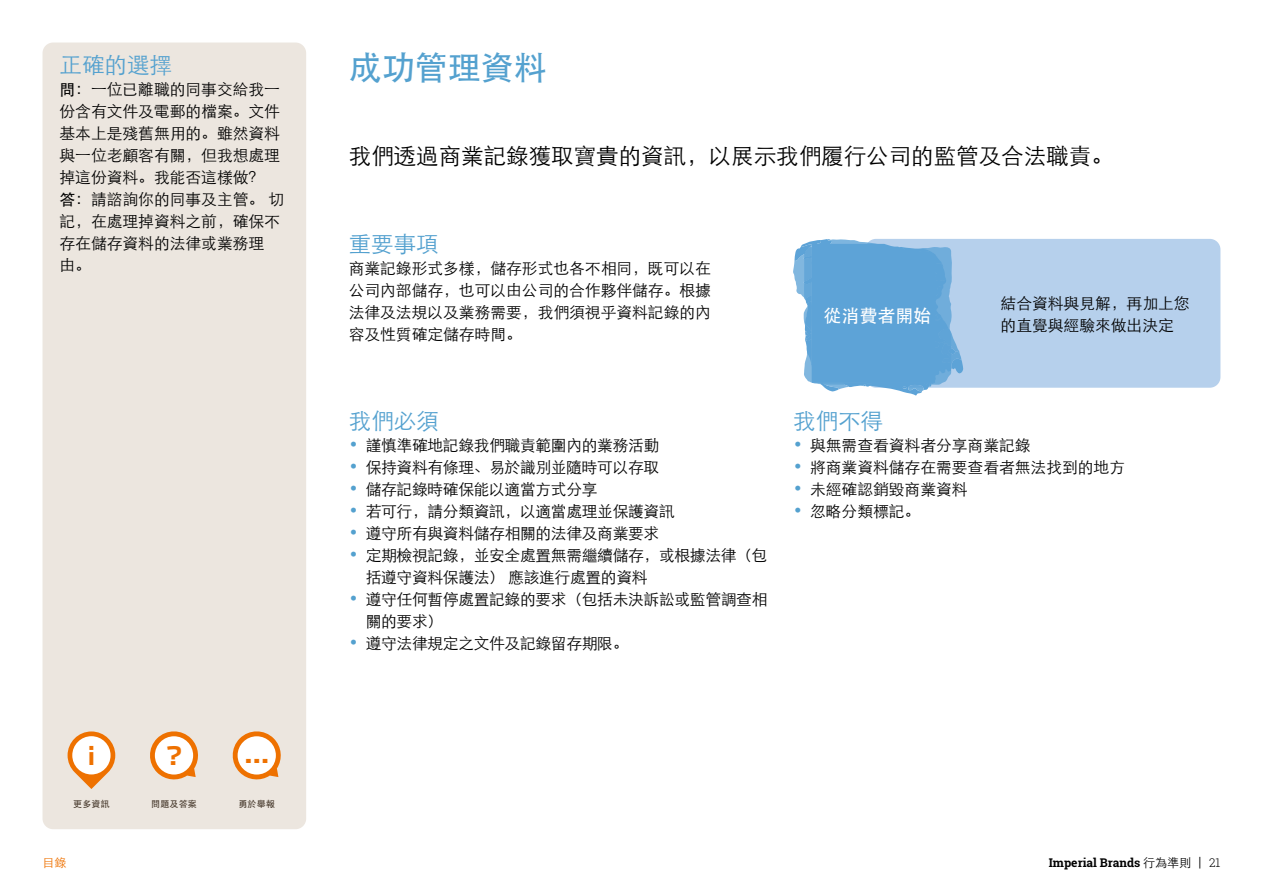
<style>
.page{position:relative;width:1263px;height:893px;background:#fff}
.page>*{position:absolute;margin:0;border:0;box-sizing:border-box;transform-origin:0 0}
.t1{font:500 33px "ST Heiti SC";color:#54a1cf}
.t2{font:700 27px "Stainless";color:#ee7100}
.t3{font:700 25.5px "Stainless";color:#ee7100}
.t4{font:300 22.5px "ST Heiti SC";color:#000}
.t5{font:300 22.5px "ST Heiti SC";color:#54a1cf}
.t6{font:500 18px "ST Heiti SC";color:#fff}
.t7{font:300 15.75px/22px "ST Heiti SC";color:#000}
.t8{font:300 15.75px/22px "ST Heiti SC";letter-spacing:-.02em;color:#000}
.t9{font:700 12px "Roboto Slab";color:#000}
.t10{font:300 12px "ST Heiti SC";color:#ee7100}
.t11{font:500 9px "ST Heiti SC";letter-spacing:.02em;color:#433528}
.s1{font-weight:500}
.s2{font-weight:500;color:#54a1cf}
.s3{font-family:"ST Heiti SC";font-weight:300}
.s4{font-weight:300}
</style>
<div class="page">
<div style="left:43px;top:43px;width:263px;height:786px;background:#ece6df;border-radius:11px"></div>
<div style="left:865px;top:239px;width:355px;height:149px;background:#b6d0ec;border-radius:11px"></div>
<svg style="left:793px;top:239px;width:170px;height:157px"></svg>
<svg style="left:150px;top:731px;width:48px;height:49px"></svg>
<div style="left:155px;top:736px;width:38px;height:38px;background:#fff;border-radius:50%"></div>
<svg style="left:68px;top:731px;width:47px;height:58px"></svg>
<div style="left:72px;top:736px;width:39px;height:38px;background:#fff;border-radius:50%"></div>
<svg style="left:232px;top:731px;width:49px;height:49px"></svg>
<div style="left:238px;top:736px;width:38px;height:38px;background:#fff;border-radius:50%"></div>
<h3 class="t5" style="left:60px;top:45px;width:114px">正確的選擇</h3>
<p class="t7" style="left:60px;top:77px;width:226px"><span class="s1">問：</span>一位已離職的同事交給我一份含有文件及電郵的檔案。文件基本上是殘舊無用的。雖然資料與一位老顧客有關，但我想處理掉這份資料。我能否這樣做？<span class="s1">答：</span>請諮詢你的同事及主管。切記，在處理掉資料之前，確保不存在儲存資料的法律或業務理由。</p>
<h2 class="t2" style="left:88px;top:738px;width:9px">i</h2>
<p class="t11" style="left:73px;top:799px;width:38px">更多資訊</p>
<h3 class="t3" style="left:166px;top:740px;width:17px">?</h3>
<p class="t11" style="left:151px;top:799px;width:47px">問題及答案</p>
<h3 class="t3" style="left:244px;top:738px;width:26px">…</h3>
<p class="t11" style="left:238px;top:799px;width:38px">勇於舉報</p>
<h1 class="t1" style="left:349px;top:49px;width:199px">成功管理資料</h1>
<h3 class="t4" style="left:349px;top:136px;width:766px">我們透過商業記錄獲取寶貴的資訊，以展示我們履行公司的監管及合法職責。</h3>
<h3 class="t5" style="left:349px;top:224px;width:91px">重要事項</h3>
<p class="t7" style="left:349px;top:255px;width:364px;text-align:justify">商業記錄形式多樣，儲存形式也各不相同，既可以在公司內部儲存，也可以由公司的合作夥伴儲存。根據法律及法規以及業務需要，我們須視乎資料記錄的內容及性質確定儲存時間。</p>
<h3 class="t5" style="left:349px;top:401px;width:91px">我們必須</h3>
<p class="t8" style="left:349px;top:432px;width:312px"><span class="s2">•</span> 謹慎準確地記錄我們職責範圍內的業務活動</p>
<p class="t8" style="left:349px;top:454px;width:312px"><span class="s2">•</span> 保持資料有條理、易於識別並隨時可以存取</p>
<p class="t8" style="left:349px;top:476px;width:250px"><span class="s2">•</span> 儲存記錄時確保能以適當方式分享</p>
<p class="t8" style="left:349px;top:498px;width:328px"><span class="s2">•</span> 若可行，請分類資訊，以適當處理並保護資訊</p>
<p class="t8" style="left:349px;top:521px;width:312px"><span class="s2">•</span> 遵守所有與資料儲存相關的法律及商業要求</p>
<p class="t8" style="left:366px;top:543px;width:403px;text-indent:-17px"><span class="s2">•</span> 定期檢視記錄，並安全處置無需繼續儲存，或根據法律（包括遵守資料保護法）應該進行處置的資料</p>
<p class="t8" style="left:366px;top:587px;width:403px;text-indent:-17px"><span class="s2">•</span> 遵守任何暫停處置記錄的要求（包括未決訴訟或監管調查相關的要求）</p>
<p class="t8" style="left:349px;top:631px;width:281px"><span class="s2">•</span> 遵守法律規定之文件及記錄留存期限。</p>
<p class="t6" style="left:823px;top:306px;width:109px">從消費者開始</p>
<p class="t7" style="left:1000px;top:290px;width:190px">結合資料與見解，再加上您</p>
<p class="t7" style="left:1000px;top:312px;width:175px">的直覺與經驗來做出決定</p>
<h3 class="t5" style="left:793px;top:401px;width:91px">我們不得</h3>
<p class="t7" style="left:793px;top:432px;width:239px"><span class="s2">•</span> 與無需查看資料者分享商業記錄</p>
<p class="t7" style="left:793px;top:454px;width:334px"><span class="s2">•</span> 將商業資料儲存在需要查看者無法找到的地方</p>
<p class="t7" style="left:793px;top:476px;width:176px"><span class="s2">•</span> 未經確認銷毀商業資料</p>
<p class="t7" style="left:793px;top:498px;width:129px"><span class="s2">•</span> 忽略分類標記。</p>
<p class="t10" style="left:43px;top:853px;width:25px">目錄</p>
<p class="t9" style="left:1049px;top:855px;width:173px">Imperial Brands <span class="s3">行為準則 |</span> <span class="s4">21</span></p>
</div>
